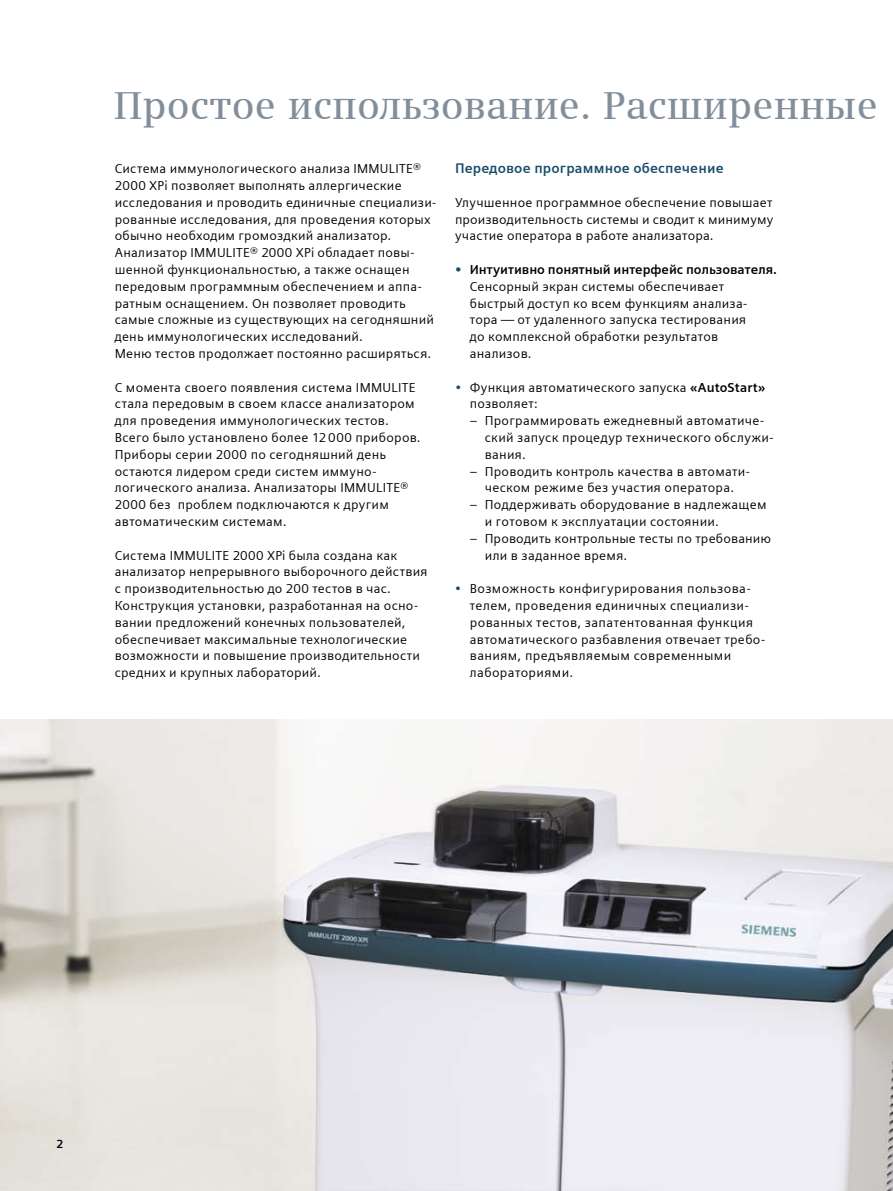
<style>
.page{position:relative;width:893px;height:1191px;background:#fff}
.page>*{position:absolute;margin:0;border:0;box-sizing:border-box;transform-origin:0 0}
.t1{font:600 39px "Siemens Serif";letter-spacing:.005em;color:#828f9b}
.t2{font:700 13.95px "Siemens Sans";letter-spacing:.01em;color:#174c6a}
.t3{font:13.05px/16.8px "Siemens Sans";letter-spacing:.02em;color:#000}
.t4{font:700 12px "Siemens Sans";color:#000}
.s1{font-weight:700;color:#174c6a}
.s2{font-weight:700}
.s3{color:#174c6a}
</style>
<div class="page">
<img style="left:0;top:719px;width:893px;height:472px">
<h1 class="t1" style="left:114px;top:82px;width:765px">Простое использование. Расширенные</h1>
<p class="t3" style="left:115px;top:160px;width:323px">Система иммунологического анализа IMMULITE® 2000 XPi позволяет выполнять аллергические исследования и проводить единичные специализи&shy;рованные исследования, для проведения которых обычно необходим громоздкий анализатор.<br>Анализатор IMMULITE® 2000 XPi обладает повы&shy;шенной функциональностью, а также оснащен передовым программным обеспечением и аппа&shy;ратным оснащением. Он позволяет проводить самые сложные из существующих на сегодняшний день иммунологических исследований.<br>Меню тестов продолжает постоянно расширяться.</p>
<p class="t3" style="left:115px;top:379px;width:307px">С момента своего появления система IMMULITE стала передовым в своем классе анализатором для проведения иммунологических тестов.<br>Всего было установлено более 12 000 приборов.<br>Приборы серии 2000 по сегодняшний день остаются лидером среди систем иммуно&shy;логического анализа. Анализаторы IMMULITE® 2000 без проблем подключаются к другим автоматическим системам.</p>
<p class="t3" style="left:115px;top:547px;width:314px">Система IMMULITE 2000 XPi была создана как анализатор непрерывного выборочного действия с производительностью до 200 тестов в час.<br>Конструкция установки, разработанная на осно&shy;вании предложений конечных пользователей, обеспечивает максимальные технологические возможности и повышение производительности средних и крупных лабораторий.</p>
<p class="t2" style="left:455px;top:160px;width:270px">Передовое программное обеспечение</p>
<p class="t3" style="left:455px;top:194px;width:320px;text-align:justify">Улучшенное программное обеспечение повышает производительность системы и сводит к минимуму участие оператора в работе анализатора.</p>
<p class="t3" style="left:470px;top:261px;width:309px;text-indent:-15px"><span class="s1">•</span> <span class="s2">Интуитивно понятный интерфейс пользователя.<br></span>Сенсорный экран системы обеспечивает быстрый доступ ко всем функциям анализа&shy;тора — от удаленного запуска тестирования<br>до комплексной обработки результатов анализов.</p>
<p class="t3" style="left:470px;top:379px;width:297px;text-indent:-15px"><span class="s3">•</span> Функция автоматического запуска <span class="s2">«AutoStart» </span>позволяет:</p>
<p class="t3" style="left:485px;top:412px;width:290px;text-indent:-15px">– Программировать ежедневный автоматиче&shy;ский запуск процедур технического обслужи&shy;вания.</p>
<p class="t3" style="left:470px;top:463px;width:282px;text-align:center">– Проводить контроль качества в автомати&shy;ческом режиме без участия оператора.</p>
<p class="t3" style="left:485px;top:496px;width:283px;text-indent:-15px">– Поддерживать оборудование в надлежащем и готовом к эксплуатации состоянии.</p>
<p class="t3" style="left:485px;top:530px;width:288px;text-indent:-15px">– Проводить контрольные тесты по требованию или в заданное время.</p>
<p class="t3" style="left:470px;top:580px;width:297px;text-indent:-15px"><span class="s3">•</span> Возможность конфигурирования пользова&shy;телем, проведения единичных специализи&shy;рованных тестов, запатентованная функция автоматического разбавления отвечает требо&shy;ваниям, предъявляемым современными лабораториями.</p>
<p class="t4" style="left:56px;top:1137px;width:8px">2</p>
</div>
